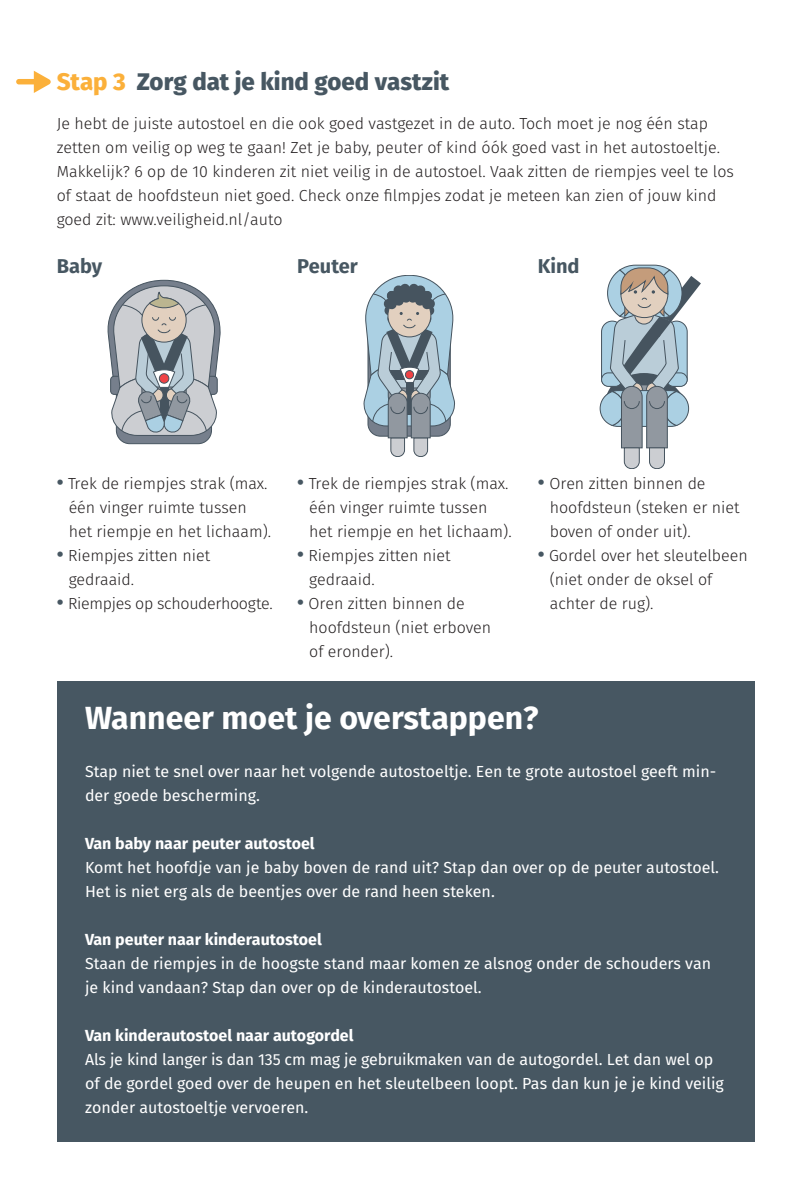
<style>
.page{position:relative;width:811px;height:1191px;background:#fff}
.page>*{position:absolute;margin:0;border:0;box-sizing:border-box;transform-origin:0 0}
.t1{font:700 32px "Fira Sans";color:#fff}
.t2{font:800 24px "Fira Sans";color:#475762}
.t3{font:700 20px "Fira Sans";color:#475762}
.t4{font:300 16px/24px "Fira Sans";color:#231f20}
.t5{font:16px/24px "Fira Sans";color:#fff}
.t6{font:700 16px "Fira Sans";color:#fff}
.t7{font:300 16px "Fira Sans";letter-spacing:-.02em;color:#231f20}
.s1{color:#fbb03a}
.s2{font-weight:600;font-size:20px;color:#475762}
</style>
<div class="page">
<div style="left:57px;top:681px;width:697px;height:460px;background:#475762"></div>
<svg style="left:16px;top:71px;width:35px;height:22px"></svg>
<svg style="left:599px;top:265px;width:102px;height:204px"></svg>
<svg style="left:363px;top:275px;width:92px;height:182px"></svg>
<svg style="left:107px;top:279px;width:114px;height:165px;background:#b2b6bb"></svg>
<h2 class="t2" style="left:57px;top:65px;width:394px"><span class="s1">Stap 3</span> Zorg dat je kind goed vastzit</h2>
<p class="t4" style="left:57px;top:112px;width:678px">Je hebt de juiste autostoel en die ook goed vastgezet in de auto. Toch moet je nog één stap zetten om veilig op weg te gaan! Zet je baby, peuter of kind óók goed vast in het autostoeltje.<br>Makkelijk? 6 op de 10 kinderen zit niet veilig in de autostoel. Vaak zitten de riempjes veel te los of staat de hoofdsteun niet goed. Check onze filmpjes zodat je meteen kan zien of jouw kind goed zit: www.veiligheid.nl/auto</p>
<p class="t3" style="left:57px;top:252px;width:47px">Baby</p>
<p class="t3" style="left:297px;top:252px;width:62px">Peuter</p>
<p class="t3" style="left:538px;top:252px;width:43px">Kind</p>
<p class="t4" style="left:69px;top:472px;width:204px;text-indent:-12px"><span class="s2">•</span> Trek de riempjes strak (max. één vinger ruimte tussen het riempje en het lichaam).</p>
<p class="t4" style="left:69px;top:544px;width:143px;text-indent:-12px"><span class="s2">•</span> Riempjes zitten niet gedraaid.</p>
<p class="t7" style="left:57px;top:592px;width:217px"><span class="s2">•</span> Riempjes op schouderhoogte.</p>
<p class="t4" style="left:309px;top:472px;width:204px;text-indent:-12px"><span class="s2">•</span> Trek de riempjes strak (max. één vinger ruimte tussen het riempje en het lichaam).</p>
<p class="t4" style="left:309px;top:544px;width:143px;text-indent:-12px"><span class="s2">•</span> Riempjes zitten niet gedraaid.</p>
<p class="t4" style="left:309px;top:592px;width:183px;text-indent:-12px"><span class="s2">•</span> Oren zitten binnen de hoofdsteun (niet erboven of eronder).</p>
<p class="t4" style="left:550px;top:472px;width:191px;text-indent:-12px"><span class="s2">•</span> Oren zitten binnen de hoofdsteun (steken er niet boven of onder uit).</p>
<p class="t4" style="left:550px;top:544px;width:200px;text-indent:-12px"><span class="s2">•</span> Gordel over het sleutelbeen (niet onder de oksel of achter de rug).</p>
<h1 class="t1" style="left:85px;top:695px;width:455px">Wanneer moet je overstappen?</h1>
<p class="t5" style="left:85px;top:760px;width:632px">Stap niet te snel over naar het volgende autostoeltje. Een te grote autostoel geeft min&shy;der goede bescherming.</p>
<p class="t6" style="left:85px;top:832px;width:231px">Van baby naar peuter autostoel</p>
<p class="t5" style="left:85px;top:856px;width:635px">Komt het hoofdje van je baby boven de rand uit? Stap dan over op de peuter autostoel.<br>Het is niet erg als de beentjes over de rand heen steken.</p>
<p class="t6" style="left:85px;top:928px;width:238px">Van peuter naar kinderautostoel</p>
<p class="t5" style="left:85px;top:952px;width:627px">Staan de riempjes in de hoogste stand maar komen ze alsnog onder de schouders van je kind vandaan? Stap dan over op de kinderautostoel.</p>
<p class="t6" style="left:85px;top:1024px;width:270px">Van kinderautostoel naar autogordel</p>
<p class="t5" style="left:85px;top:1048px;width:640px">Als je kind langer is dan 135 cm mag je gebruikmaken van de autogordel. Let dan wel op of de gordel goed over de heupen en het sleutelbeen loopt. Pas dan kun je je kind veilig zonder autostoeltje vervoeren.</p>
</div>
